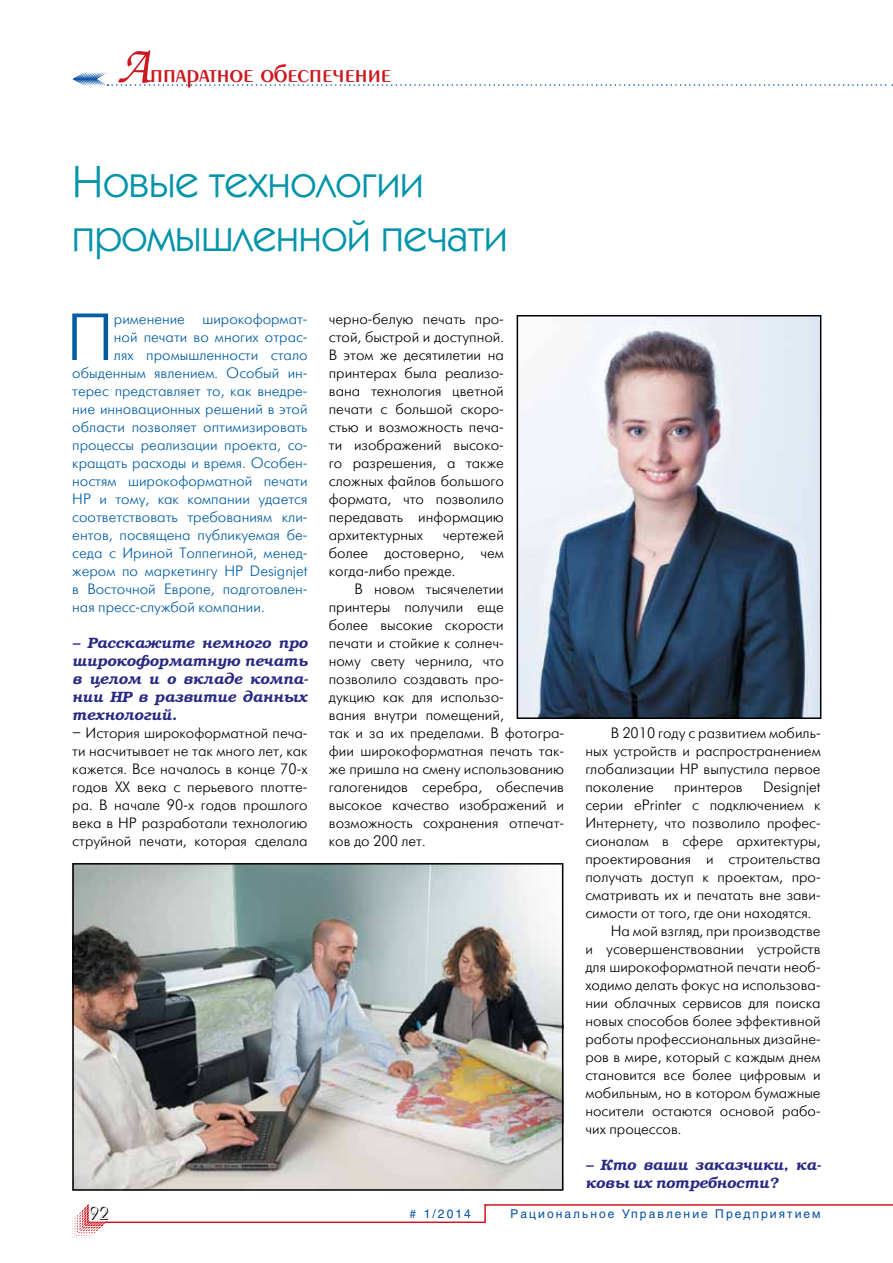
<style>
.page{position:relative;width:893px;height:1263px;background:#fff}
.page>*{position:absolute;margin:0;border:0;box-sizing:border-box;transform-origin:0 0}
.t1{font:66.45px "Futuris Light C";color:#005da4}
.t2{font:45px/54px "Kabel C";color:#0194a9}
.t3{font:27px "Penta Demi";color:#ce171e}
.t4{font:18px "Futuris Shadow C";color:#000}
.t5{font:15px/18px "Futuris Light C";color:#000;text-align:justify}
.t6{font:15px "Futuris Light C";color:#005da4}
.t7{font:italic 600 15px/18px "Bookman C";color:#292984;text-align:justify}
.t8{font:12px "Helios";letter-spacing:.17em;color:#034ea2}
.s1{font-family:"Zapf Chancery C";font-size:54px}
</style>
<div class="page">
<svg style="left:72px;top:1204px;width:34px;height:34px"></svg>
<svg style="left:484px;top:1206px;width:2px;height:15px"></svg>
<hr style="left:105px;top:1221px;width:381px;height:2px;background:#ce171e">
<hr style="left:484px;top:1204px;width:409px;height:2px;background:#ce171e">
<svg style="left:72px;top:72px;width:821px;height:14px"></svg>
<img style="left:520px;top:318px;width:298px;height:398px">
<div style="left:517px;top:315px;width:304px;height:404px;border:2px solid #000"></div>
<img style="left:75px;top:866px;width:485px;height:322px">
<div style="left:72px;top:863px;width:491px;height:328px;border:2px solid #000"></div>
<h3 class="t3" style="left:117px;top:60px;width:276px"><span class="s1">А</span>ппаратное обеспечение</h3>
<h2 class="t2" style="left:72px;top:153px;width:437px">Новые технологии промышленной печати</h2>
<h1 class="t1" style="left:66px;top:303px;width:49px">П</h1>
<p class="t6" style="left:114px;top:311px;width:195px">рименение широкоформат-</p>
<p class="t6" style="left:114px;top:329px;width:195px">ной печати во многих отрас-</p>
<p class="t6" style="left:114px;top:347px;width:195px">лях промышленности стало</p>
<p class="t6" style="left:72px;top:365px;width:237px">обыденным явлением. Особый ин-</p>
<p class="t6" style="left:72px;top:383px;width:237px">терес представляет то, как внедре-</p>
<p class="t6" style="left:72px;top:401px;width:237px">ние инновационных решений в этой</p>
<p class="t6" style="left:72px;top:419px;width:237px">области позволяет оптимизировать</p>
<p class="t6" style="left:72px;top:437px;width:237px">процессы реализации проекта, со-</p>
<p class="t6" style="left:72px;top:455px;width:237px">кращать расходы и время. Особен-</p>
<p class="t6" style="left:72px;top:473px;width:237px">ностям широкоформатной печати</p>
<p class="t6" style="left:72px;top:491px;width:237px">НР и тому, как компании удается</p>
<p class="t6" style="left:72px;top:509px;width:237px">соответствовать требованиям кли-</p>
<p class="t6" style="left:72px;top:527px;width:237px">ентов, посвящена публикуемая бе-</p>
<p class="t6" style="left:72px;top:545px;width:237px">седа с Ириной Толпегиной, менед-</p>
<p class="t6" style="left:72px;top:563px;width:237px">жером по маркетингу HP Designjet</p>
<p class="t6" style="left:72px;top:581px;width:237px">в Восточной Европе, подготовлен-</p>
<p class="t6" style="left:72px;top:599px;width:194px">ная пресс-службой компании.</p>
<p class="t7" style="left:72px;top:634px;width:237px">– Расскажите немного про широкоформатную печать в целом и о вкладе компа&shy;нии HP в развитие данных технологий.</p>
<p class="t5" style="left:72px;top:724px;width:237px">– История широкоформатной печа&shy;ти насчитывает не так много лет, как кажется. Все началось в конце 70-х годов XX века с перьевого плотте&shy;ра. В начале 90-х годов прошлого века в HP разработали технологию струйной печати, которая сделала</p>
<p class="t5" style="left:329px;top:310px;width:177px">черно-белую печать про&shy;стой, быстрой и доступной.<br>В этом же десятилетии на принтерах была реализо&shy;вана технология цветной печати с большой скоро&shy;стью и возможность печа&shy;ти изображений высоко&shy;го разрешения, а также сложных файлов большого формата, что позволило передавать информацию архитектурных</p>
<p class="t5" style="left:329px;top:526px;width:177px;text-indent:114px">чертежей более достоверно, чем когда-либо прежде.</p>
<p class="t5" style="left:329px;top:580px;width:237px;text-align:left;text-indent:26px">В новом тысячелетии принтеры получили еще<br>более высокие скорости<br>печати и стойкие к солнеч-<br>ному свету чернила, что позволило создавать про-<br>дукцию как для использо-<br>вания внутри помещений,<br>так и за их пределами. В фотогра&shy;фии широкоформатная печать так&shy;же пришла на смену использованию галогенидов серебра, обеспечив высокое качество изображений и возможность сохранения отпечат&shy;ков до 200 лет.</p>
<p class="t5" style="left:585px;top:724px;width:237px;text-indent:26px">В 2010 году с развитием мобиль&shy;ных устройств и распространением глобализации HP выпустила первое поколение</p>
<p class="t5" style="left:674px;top:778px;width:70px">принтеров</p>
<p class="t5" style="left:763px;top:778px;width:59px">Designjet</p>
<p class="t5" style="left:585px;top:796px;width:237px">серии ePrinter с подключением к</p>
<p class="t5" style="left:585px;top:814px;width:237px">Интернету, что позволило профес-</p>
<p class="t5" style="left:585px;top:832px;width:237px">сионалам в сфере архитектуры,</p>
<p class="t5" style="left:585px;top:850px;width:237px">проектирования и строительства</p>
<p class="t5" style="left:585px;top:868px;width:237px">получать доступ к проектам, про-</p>
<p class="t5" style="left:585px;top:886px;width:237px">сматривать их и печатать вне зави-</p>
<p class="t5" style="left:585px;top:904px;width:227px">симости от того, где они находятся.</p>
<p class="t5" style="left:611px;top:922px;width:211px">На мой взгляд, при производстве</p>
<p class="t5" style="left:585px;top:940px;width:237px">и усовершенствовании устройств</p>
<p class="t5" style="left:585px;top:958px;width:237px">для широкоформатной печати необ-</p>
<p class="t5" style="left:585px;top:976px;width:237px">ходимо делать фокус на использова-</p>
<p class="t5" style="left:585px;top:994px;width:237px">нии облачных сервисов для поиска</p>
<p class="t5" style="left:585px;top:1012px;width:237px">новых способов более эффективной</p>
<p class="t5" style="left:585px;top:1030px;width:237px">работы профессиональных дизайне-</p>
<p class="t5" style="left:585px;top:1048px;width:237px">ров в мире, который с каждым днем</p>
<p class="t5" style="left:585px;top:1066px;width:237px">становится все более цифровым и</p>
<p class="t5" style="left:585px;top:1084px;width:237px">мобильным, но в котором бумажные</p>
<p class="t5" style="left:585px;top:1102px;width:237px">носители остаются основой рабо-</p>
<p class="t5" style="left:585px;top:1120px;width:98px">чих процессов.</p>
<p class="t7" style="left:585px;top:1156px;width:237px">– Кто ваши заказчики, ка&shy;ковы их потребности?</p>
<p class="t4" style="left:89px;top:1204px;width:21px">92</p>
<p class="t8" style="left:410px;top:1207px;width:63px"># 1/2014</p>
<p class="t8" style="left:510px;top:1207px;width:312px">Рациональное Управление Предприятием</p>
</div>
